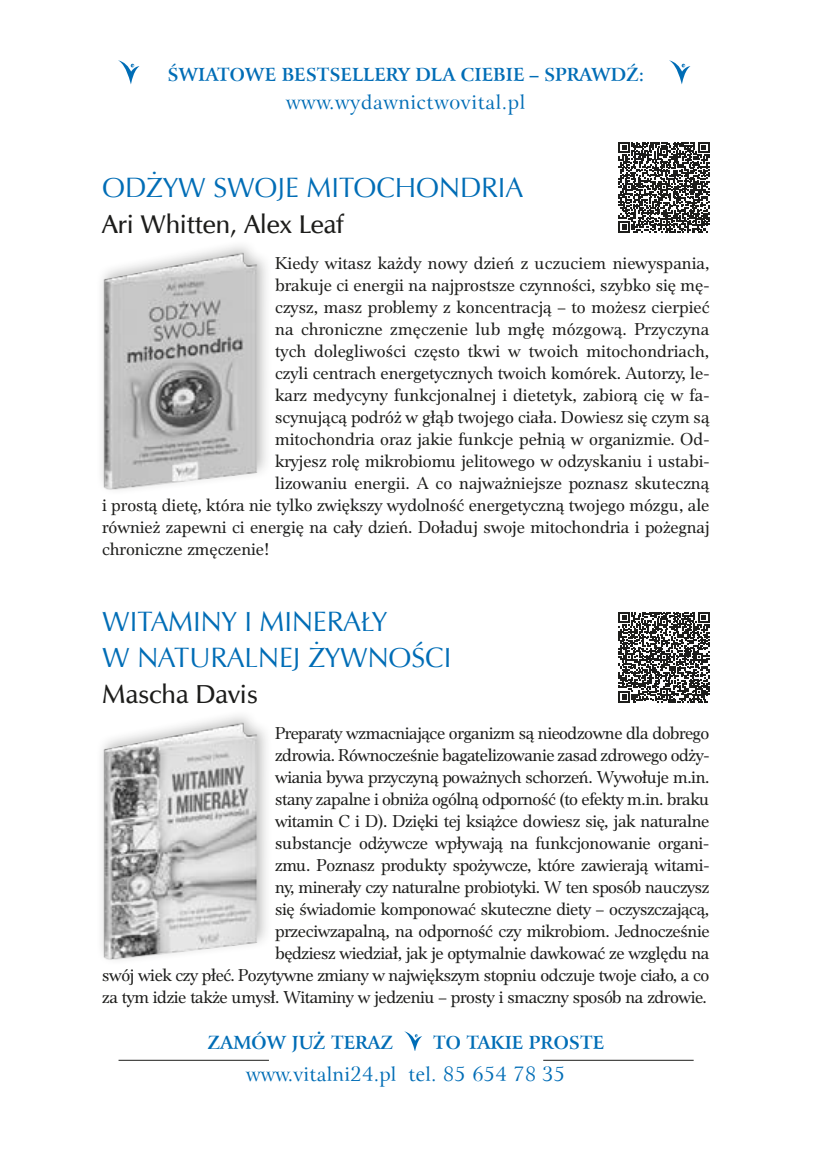
<style>
.page{position:relative;width:823px;height:1163px;background:#fff}
.page>*{position:absolute;margin:0;border:0;box-sizing:border-box;transform-origin:0 0}
.t1{font:28px/36px "Zapf Humnst EU";color:#006db6}
.t2{font:26px "Zapf Humnst Dm EU";color:#1d1d1b}
.t3{font:20px "Arrus EU";letter-spacing:.02em;color:#006db6}
.t4{font:18px/22px "Platea TTEFN";letter-spacing:-.01em;color:#1d1d1b;text-align:right}
.t5{font:700 18px "Arrus EU";color:#006db6}
.t6{font:18px "Platea TTEFN";letter-spacing:.01em;color:#1d1d1b}
</style>
<div class="page">
<svg style="left:669px;top:60px;width:21px;height:24px"></svg>
<svg style="left:118px;top:60px;width:21px;height:24px"></svg>
<svg style="left:404px;top:1031px;width:18px;height:19px"></svg>
<hr style="left:118px;top:1059px;width:151px;height:1px;background:#1d1d1b">
<hr style="left:543px;top:1059px;width:150px;height:1px;background:#1d1d1b">
<div style="left:96px;top:238px;width:176px;height:258px;background:#1d1d1b;opacity:.3"></div>
<img style="left:102px;top:252px;width:156px;height:237px">
<svg style="left:618px;top:142px;width:91px;height:90px"></svg>
<div style="left:96px;top:707px;width:176px;height:258px;background:#1d1d1b;opacity:.3"></div>
<img style="left:102px;top:722px;width:156px;height:237px">
<svg style="left:618px;top:612px;width:91px;height:90px"></svg>
<p class="t5" style="left:167px;top:64px;width:478px">ŚWIATOWE BESTSELLERY DLA CIEBIE – SPRAWDŹ:</p>
<p class="t3" style="left:286px;top:90px;width:240px">www.wydawnictwovital.pl</p>
<h1 class="t1" style="left:102px;top:169px;width:422px">ODŻYW SWOJE MITOCHONDRIA</h1>
<h2 class="t2" style="left:102px;top:207px;width:243px">Ari Whitten, Alex Leaf</h2>
<p class="t4" style="left:275px;top:252px;width:435px">Kiedy witasz każdy nowy dzień z uczuciem niewyspania,</p>
<p class="t4" style="left:275px;top:274px;width:435px">brakuje ci energii na najprostsze czynności, szybko się mę-</p>
<p class="t4" style="left:275px;top:296px;width:435px">czysz, masz problemy z koncentracją – to możesz cierpieć</p>
<p class="t4" style="left:275px;top:318px;width:435px">na chroniczne zmęczenie lub mgłę mózgową. Przyczyna</p>
<p class="t6" style="left:275px;top:341px;width:435px">tych dolegliwości często tkwi w twoich mitochondriach,</p>
<p class="t4" style="left:275px;top:362px;width:435px">czyli centrach energetycznych twoich komórek. Autorzy, le-</p>
<p class="t4" style="left:275px;top:384px;width:435px">karz medycyny funkcjonalnej i dietetyk, zabiorą cię w fa-</p>
<p class="t4" style="left:275px;top:406px;width:435px">scynującą podróż w głąb twojego ciała. Dowiesz się czym są</p>
<p class="t4" style="left:275px;top:428px;width:435px">mitochondria oraz jakie funkcje pełnią w organizmie. Od-</p>
<p class="t4" style="left:275px;top:450px;width:435px">kryjesz rolę mikrobiomu jelitowego w odzyskaniu i ustabi-</p>
<p class="t4" style="left:275px;top:472px;width:435px">lizowaniu energii. A co najważniejsze poznasz skuteczną</p>
<p class="t4" style="left:102px;top:494px;width:608px">i prostą dietę, która nie tylko zwiększy wydolność energetyczną twojego mózgu, ale</p>
<p class="t4" style="left:102px;top:516px;width:608px">również zapewni ci energię na cały dzień. Doładuj swoje mitochondria i pożegnaj</p>
<p class="t4" style="left:102px;top:538px;width:169px">chroniczne zmęczenie!</p>
<h1 class="t1" style="left:102px;top:603px;width:350px">WITAMINY I MINERAŁY<br>W NATURALNEJ ŻYWNOŚCI</h1>
<h2 class="t2" style="left:102px;top:677px;width:157px">Mascha Davis</h2>
<p class="t4" style="left:102px;top:722px;width:608px">Preparaty wzmacniające organizm są nieodzowne dla dobrego<br>zdrowia. Równocześnie bagatelizowanie zasad zdrowego odży-<br>wiania bywa przyczyną poważnych schorzeń. Wywołuje m.in.<br>stany zapalne i obniża ogólną odporność (to efekty m.in. braku<br>witamin C i D). Dzięki tej książce dowiesz się, jak naturalne<br>substancje odżywcze wpływają na funkcjonowanie organi-<br>zmu. Poznasz produkty spożywcze, które zawierają witami-<br>ny, minerały czy naturalne probiotyki. W ten sposób nauczysz<br>się świadomie komponować skuteczne diety – oczyszczającą,<br>przeciwzapalną, na odporność czy mikrobiom. Jednocześnie<br>będziesz wiedział, jak je optymalnie dawkować ze względu na<br>swój wiek czy płeć. Pozytywne zmiany w największym stopniu odczuje twoje ciało, a co za tym idzie także umysł. Witaminy w jedzeniu – prosty i smaczny sposób na zdrowie.</p>
<p class="t5" style="left:207px;top:1031px;width:137px">ZAMÓW JUŻ TERA</p>
<p class="t5" style="left:380px;top:1031px;width:14px">Z</p>
<p class="t5" style="left:433px;top:1031px;width:109px">TO TAKIEPROSTE</p>
<p class="t3" style="left:246px;top:1061px;width:320px">www.vitalni24.pl tel. 85 654 78 35</p>
</div>
